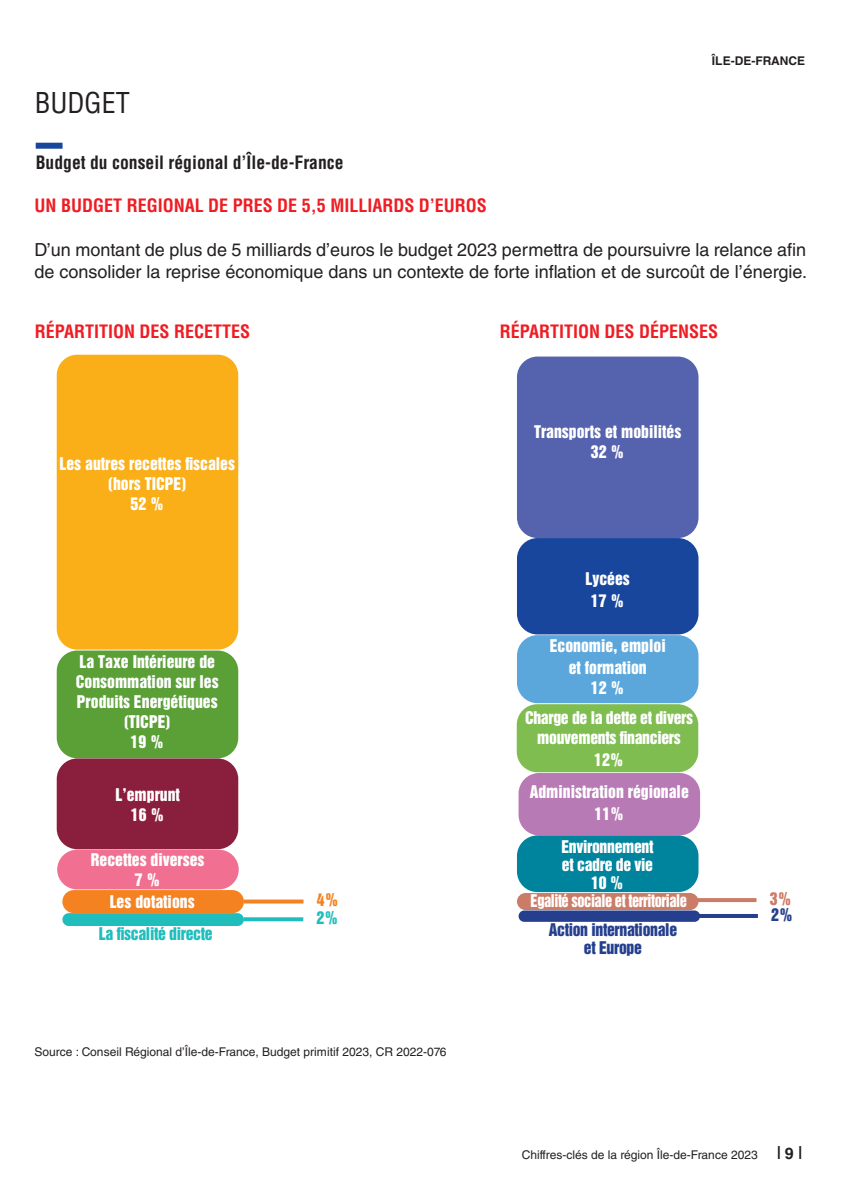
<style>
.page{position:relative;width:851px;height:1191px;background:#fff}
.page>*{position:absolute;margin:0;border:0;box-sizing:border-box;transform-origin:0 0}
.t1{font:condensed 28px "Helvetica LT Std";color:#231f20}
.t2{font:18px/22px "Helvetica LT Std";color:#231f20}
.t3{font:700 condensed 18px "Helvetica LT Std";color:#ee1d23}
.t4{font:700 condensed 18px "Helvetica LT Std";color:#231f20}
.t5{font:16px/20px "Helvetica Inserat LT Std";color:#fff;text-align:center}
.t6{font:16px/18px "Helvetica Inserat LT Std";letter-spacing:-.03em;color:#fff;text-align:center}
.t7{font:16px/20px "Helvetica Inserat LT Std";letter-spacing:-.02em;color:#fff;text-align:center}
.t8{font:16px/18px "Helvetica Inserat LT Std";letter-spacing:-.02em;color:#253f8e;text-align:center}
.t9{font:16px "Helvetica Inserat LT Std";letter-spacing:-.02em;color:#21bdbd}
.t10{font:16px "Helvetica Inserat LT Std";color:#cb7c67}
.t11{font:16px "Helvetica Inserat LT Std";color:#f58220}
.t12{font:12px "Helvetica LT Std";color:#231f20}
.t13{font:700 12px "Helvetica LT Std";color:#231f20}
.s1{font-size:18px}
.s2{font-weight:700;font-size:16px}
</style>
<div class="page">
<div style="left:36px;top:143px;width:27px;height:6px;background:#18469d"></div>
<div style="left:516px;top:704px;width:182px;height:68px;background:#80bd51;border-radius:21px"></div>
<div style="left:517px;top:356px;width:181px;height:182px;background:#5562ad;border-radius:21px"></div>
<div style="left:517px;top:635px;width:181px;height:68px;background:#5ba7dc;border-radius:21px"></div>
<div style="left:517px;top:538px;width:181px;height:96px;background:#18469d;border-radius:21px"></div>
<div style="left:518px;top:773px;width:182px;height:62px;background:#b77ab4;border-radius:21px"></div>
<div style="left:517px;top:835px;width:181px;height:57px;background:#00839c;border-radius:21px"></div>
<div style="left:517px;top:893px;width:181px;height:17px;background:#cb7c67;border-radius:9px"></div>
<hr style="left:696px;top:898px;width:60px;height:4px;background:#cb7c67">
<div style="left:57px;top:355px;width:181px;height:294px;background:#faaf18;border-radius:21px"></div>
<div style="left:57px;top:650px;width:181px;height:108px;background:#5b9f37;border-radius:21px"></div>
<div style="left:57px;top:849px;width:182px;height:40px;background:#f17091;border-radius:20px"></div>
<div style="left:57px;top:758px;width:181px;height:91px;background:#8a1e3d;border-radius:21px"></div>
<div style="left:62px;top:913px;width:182px;height:13px;background:#21bdbd;border-radius:6px"></div>
<div style="left:62px;top:890px;width:182px;height:23px;background:#f58220;border-radius:12px"></div>
<svg style="left:244px;top:899px;width:59px;height:4px"></svg>
<svg style="left:244px;top:917px;width:59px;height:4px"></svg>
<div style="left:518px;top:910px;width:182px;height:11px;background:#253f8e;border-radius:6px"></div>
<hr style="left:698px;top:914px;width:59px;height:4px;background:#253f8e">
<h1 class="t1" style="left:35px;top:86px;width:96px">BUDGET</h1>
<p class="t13" style="left:711px;top:54px;width:95px">ÎLE-DE-FRANCE</p>
<p class="t4" style="left:36px;top:151px;width:309px">Budget du conseil régional d’Île-de-France</p>
<p class="t3" style="left:35px;top:194px;width:454px">UN BUDGET REGIONAL DE PRES DE 5,5 MILLIARDS D’EUROS</p>
<p class="t2" style="left:35px;top:238px;width:773px">D’un montant de plus de 5 milliards d’euros le budget 2023 permettra de poursuivre la relance afin de consolider la reprise économique dans un contexte de forte inflation et de surcoût de l’énergie.</p>
<p class="t3" style="left:500px;top:320px;width:220px">RÉPARTITION DES DÉPENSES</p>
<p class="t3" style="left:35px;top:320px;width:217px">RÉPARTITION DES RECETTES</p>
<p class="t5" style="left:59px;top:453px;width:177px">Les autres recettes fiscales (hors TICPE)<br>52 %</p>
<p class="t5" style="left:76px;top:652px;width:144px">La Taxe Intérieure de<br>Consommation sur les<br>Produits Energétiques (TICPE)<br>19 %</p>
<p class="t5" style="left:115px;top:784px;width:66px">L’emprunt<br>16 %</p>
<p class="t5" style="left:91px;top:849px;width:115px">Recettes diverses<br>7 %</p>
<p class="t5" style="left:110px;top:892px;width:86px">Les dotations</p>
<p class="t11" style="left:317px;top:890px;width:23px">4%</p>
<p class="t9" style="left:99px;top:924px;width:115px">La fiscalité directe</p>
<p class="t9" style="left:316px;top:908px;width:23px">2%</p>
<p class="t12" style="left:35px;top:1045px;width:413px">Source : Conseil Régional d’Île-de-France, Budget primitif 2023, CR 2022-076</p>
<p class="t5" style="left:534px;top:421px;width:149px">Transports et mobilités<br>32 %</p>
<p class="t5" style="left:585px;top:568px;width:46px;line-height:22px">Lycées<br>17 %</p>
<p class="t5" style="left:549px;top:635px;width:117px;line-height:22px">Economie, emploi et formation</p>
<p class="t5" style="left:591px;top:678px;width:35px">12 %</p>
<p class="t7" style="left:525px;top:707px;width:169px">Charge de la dette et divers mouvements financiers</p>
<p class="t5" style="left:594px;top:749px;width:31px">12%</p>
<p class="t5" style="left:529px;top:781px;width:160px;line-height:22px">Administration régionale<br>11%</p>
<p class="t6" style="left:530px;top:838px;width:158px">Environnement<br>et cadre de vie<br>10 %<br>Egalité sociale et territoriale</p>
<p class="t8" style="left:548px;top:921px;width:130px">Action internationale et Europe</p>
<p class="t10" style="left:769px;top:889px;width:23px">3%</p>
<p class="t8" style="left:771px;top:906px;width:23px">2%</p>
<p class="t12" style="left:521px;top:1148px;width:282px">Chiffres-clés de la région Île-de-France 2023 <span class="s1">I</span> <span class="s2">9</span> <span class="s1">I</span></p>
</div>
